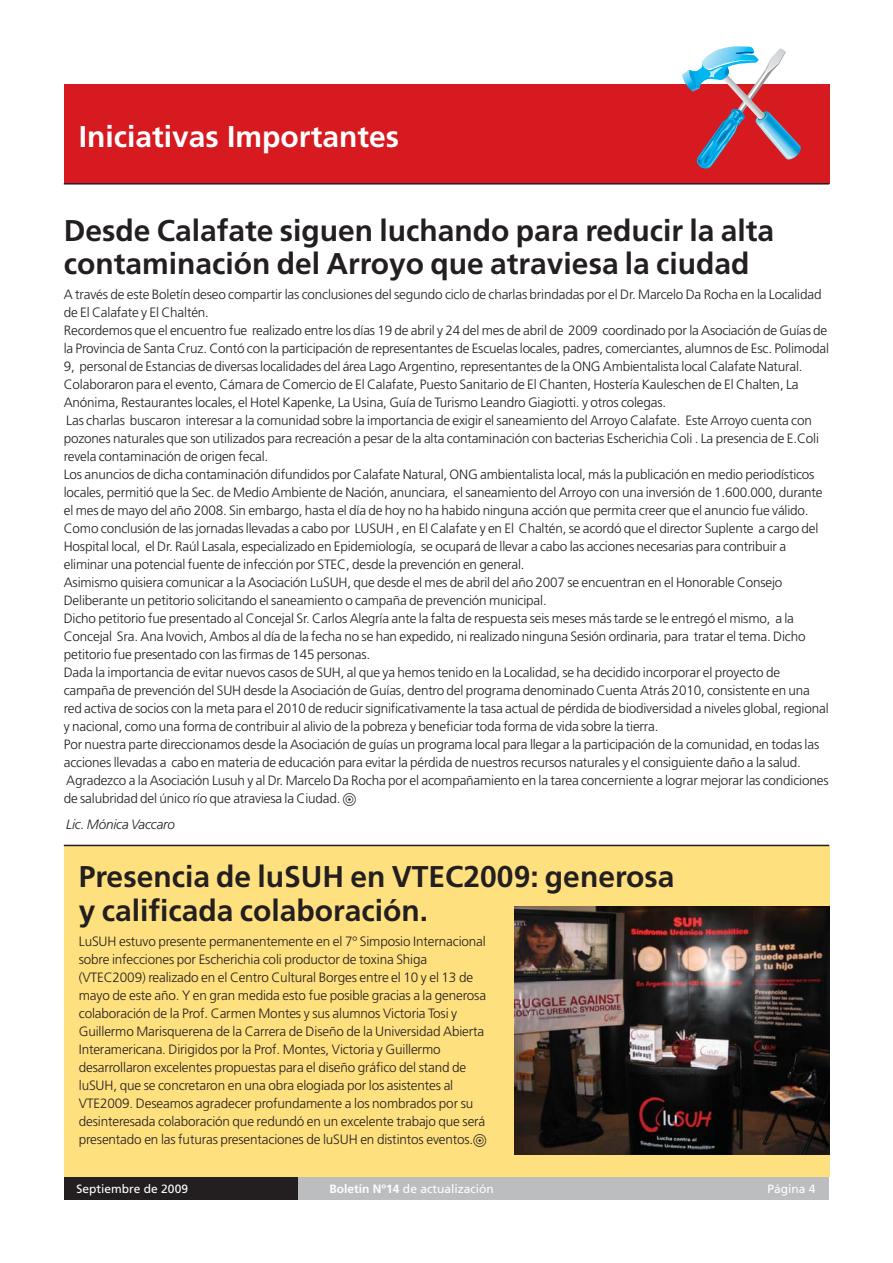
<style>
.page{position:relative;width:893px;height:1263px;background:#fff}
.page>*{position:absolute;margin:0;border:0;box-sizing:border-box;transform-origin:0 0}
.t1{font:700 30px/33px "Frutiger";color:#231f20}
.t2{font:700 30px "Frutiger";color:#fff}
.t3{font:300 13.5px/18px "Frutiger";letter-spacing:-.015em;color:#231f20}
.t4{font:italic 300 13.5px "Frutiger";letter-spacing:-.015em;color:#231f20}
.t5{font:12px "Frutiger";color:#fff}
.s1{font-family:"L Decoration Pi Two";font-weight:400}
.s2{font-weight:700}
</style>
<div class="page">
<div style="left:64px;top:845px;width:765px;height:332px;background:#ffe07f"></div>
<div style="left:298px;top:1177px;width:531px;height:22px;background:#bbbdbf"></div>
<div style="left:64px;top:1177px;width:234px;height:22px;background:#231f20"></div>
<div style="left:64px;top:85px;width:765px;height:99px;background:#d71920"></div>
<hr style="left:64px;top:183px;width:765px;height:2px;background:#231f20">
<hr style="left:64px;top:845px;width:765px;height:1px;background:#231f20">
<svg style="left:682px;top:46px;width:119px;height:123px"></svg>
<img style="left:514px;top:907px;width:315px;height:248px">
<p class="t2" style="left:79px;top:125px;width:322px">Iniciativas Importantes</p>
<p class="t1" style="left:64px;top:216px;width:712px">Desde Calafate siguen luchando para reducir la alta contaminación del Arroyo que atraviesa la ciudad</p>
<p class="t3" style="left:64px;top:287px;width:766px">A través de este Boletín deseo compartir las conclusiones del segundo ciclo de charlas brindadas por el Dr. Marcelo Da Rocha en la Localidad de El Calafate y El Chaltén.<br>Recordemos que el encuentro fue realizado entre los días 19 de abril y 24 del mes de abril de 2009 coordinado por la Asociación de Guías de la Provincia de Santa Cruz. Contó con la participación de representantes de Escuelas locales, padres, comerciantes, alumnos de Esc. Polimodal 9, personal de Estancias de diversas localidades del área Lago Argentino, representantes de la ONG Ambientalista local Calafate Natural.<br>Colaboraron para el evento, Cámara de Comercio de El Calafate, Puesto Sanitario de El Chanten, Hostería Kauleschen de El Chalten, La Anónima, Restaurantes locales, el Hotel Kapenke, La Usina, Guía de Turismo Leandro Giagiotti. y otros colegas.<br>Las charlas buscaron interesar a la comunidad sobre la importancia de exigir el saneamiento del Arroyo Calafate. Este Arroyo cuenta con pozones naturales que son utilizados para recreación a pesar de la alta contaminación con bacterias Escherichia Coli . La presencia de E.Coli revela contaminación de origen fecal.<br>Los anuncios de dicha contaminación difundidos por Calafate Natural, ONG ambientalista local, más la publicación en medio periodísticos locales, permitió que la Sec. de Medio Ambiente de Nación, anunciara, el saneamiento del Arroyo con una inversión de 1.600.000, durante el mes de mayo del año 2008. Sin embargo, hasta el día de hoy no ha habido ninguna acción que permita creer que el anuncio fue válido.<br>Como conclusión de las jornadas llevadas a cabo por LUSUH , en El Calafate y en El Chaltén, se acordó que el director Suplente a cargo del Hospital local, el Dr. Raúl Lasala, especializado en Epidemiología, se ocupará de llevar a cabo las acciones necesarias para contribuir a eliminar una potencial fuente de infección por STEC, desde la prevención en general.<br>Asimismo quisiera comunicar a la Asociación LuSUH, que desde el mes de abril del año 2007 se encuentran en el Honorable Consejo Deliberante un petitorio solicitando el saneamiento o campaña de prevención municipal.<br>Dicho petitorio fue presentado al Concejal Sr. Carlos Alegría ante la falta de respuesta seis meses más tarde se le entregó el mismo, a la Concejal Sra. Ana Ivovich, Ambos al día de la fecha no se han expedido, ni realizado ninguna Sesión ordinaria, para tratar el tema. Dicho petitorio fue presentado con las firmas de 145 personas.<br>Dada la importancia de evitar nuevos casos de SUH, al que ya hemos tenido en la Localidad, se ha decidido incorporar el proyecto de campaña de prevención del SUH desde la Asociación de Guías, dentro del programa denominado Cuenta Atrás 2010, consistente en una red activa de socios con la meta para el 2010 de reducir significativamente la tasa actual de pérdida de biodiversidad a niveles global, regional y nacional, como una forma de contribuir al alivio de la pobreza y beneficiar toda forma de vida sobre la tierra.<br>Por nuestra parte direccionamos desde la Asociación de guías un programa local para llegar a la participación de la comunidad, en todas las acciones llevadas a cabo en materia de educación para evitar la pérdida de nuestros recursos naturales y el consiguiente daño a la salud.<br>Agradezco a la Asociación Lusuh y al Dr. Marcelo Da Rocha por el acompañamiento en la tarea concerniente a lograr mejorar las condiciones de salubridad del único río que atraviesa la Ciudad. <span class="s1">-</span></p>
<p class="t4" style="left:66px;top:819px;width:110px">Lic. Mónica Vaccaro</p>
<p class="t1" style="left:79px;top:863px;width:597px">Presencia de luSUH en VTEC2009: generosa y calificada colaboración.</p>
<p class="t3" style="left:79px;top:933px;width:409px">LuSUH estuvo presente permanentemente en el 7º Simposio Internacional sobre infecciones por Escherichia coli productor de toxina Shiga (VTEC2009) realizado en el Centro Cultural Borges entre el 10 y el 13 de mayo de este año. Y en gran medida esto fue posible gracias a la generosa colaboración de la Prof. Carmen Montes y sus alumnos Victoria Tosi y Guillermo Marisquerena de la Carrera de Diseño de la Universidad Abierta Interamericana. Dirigidos por la Prof. Montes, Victoria y Guillermo desarrollaron excelentes propuestas para el diseño gráfico del stand de luSUH, que se concretaron en una obra elogiada por los asistentes al VTE2009. Deseamos agradecer profundamente a los nombrados por su desinteresada colaboración que redundó en un excelente trabajo que será presentado en las futuras presentaciones de luSUH en distintos eventos.<span class="s1">-</span></p>
<p class="t5" style="left:767px;top:1183px;width:50px">Página 4</p>
<p class="t5" style="left:77px;top:1183px;width:113px">Septiembre de 2009</p>
<p class="t5" style="left:329px;top:1183px;width:166px"><span class="s2">Boletín Nº14</span> de actualización</p>
</div>
